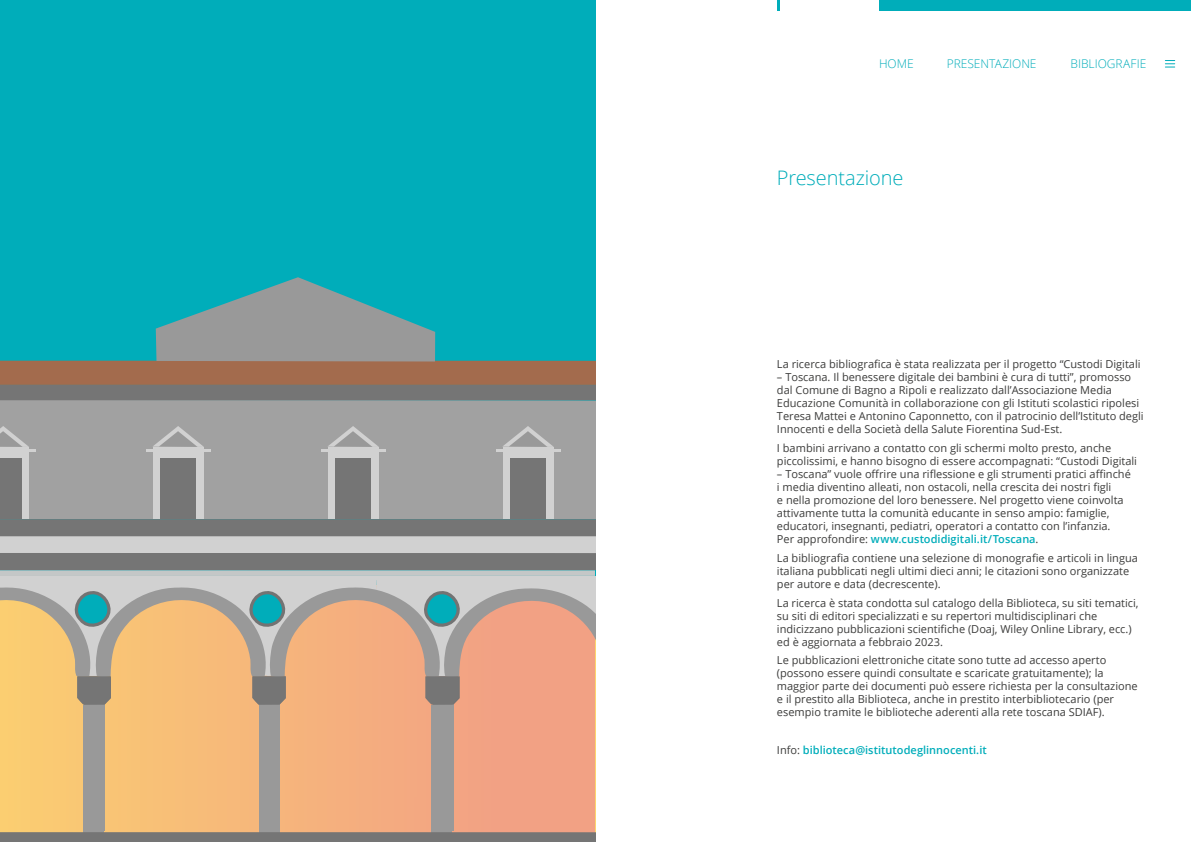
<style>
.page{position:relative;width:1191px;height:842px;background:#fff}
.page>*{position:absolute;margin:0;border:0;box-sizing:border-box;transform-origin:0 0}
.t1{font:300 20px "Open Sans";letter-spacing:-.005em;color:#00adba}
.t2{font:300 12px "Open Sans";letter-spacing:-.005em;color:#00adba}
.t3{font:11px/13px "Open Sans";color:#3c3c3b}
.t4{font:600 11px "Open Sans";color:#00adba}
.s1{font-weight:600;color:#00adba}
.s2{font-weight:400;color:#3c3c3b}
</style>
<div class="page">
<svg style="left:1165px;top:60px;width:9px;height:8px"></svg>
<div style="left:879px;top:0;width:312px;height:11px;background:#00adba"></div>
<svg style="left:777px;top:0;width:3px;height:11px"></svg>
<div style="left:0;top:0;width:595px;height:842px;background:#00adba"></div>
<div style="left:0;top:570px;width:595px;height:6px;background:#c4c7c7"></div>
<div style="left:0;top:400px;width:595px;height:119px;background:#a1a1a1"></div>
<img style="left:148px;top:704px;width:447px;height:128px">
<div style="left:0;top:704px;width:148px;height:128px;background:#fac973"></div>
<div style="left:84px;top:704px;width:21px;height:127px;background:#999"></div>
<div style="left:433px;top:704px;width:20px;height:127px;background:#999"></div>
<div style="left:83px;top:705px;width:21px;height:128px;background:#999"></div>
<div style="left:259px;top:705px;width:20px;height:128px;background:#999"></div>
<div style="left:431px;top:705px;width:21px;height:128px;background:#999"></div>
<div style="left:0;top:447px;width:28px;height:72px;background:#d1d1d1"></div>
<hr style="left:0;top:449px;width:36px;height:2px;background:#d1d1d1">
<div style="left:153px;top:447px;width:50px;height:72px;background:#d1d1d1"></div>
<hr style="left:146px;top:449px;width:65px;height:2px;background:#d1d1d1">
<div style="left:328px;top:447px;width:50px;height:72px;background:#d1d1d1"></div>
<hr style="left:321px;top:449px;width:64px;height:2px;background:#d1d1d1">
<svg style="left:0;top:519px;width:595px;height:51px;background:#929393"></svg>
<div style="left:503px;top:447px;width:50px;height:72px;background:#d1d1d1"></div>
<hr style="left:0;top:576px;width:595px;height:4px;background:#d1d1d1">
<hr style="left:496px;top:449px;width:64px;height:2px;background:#d1d1d1">
<svg style="left:0;top:580px;width:595px;height:124px;background:#d3b08f"></svg>
<svg style="left:0;top:832px;width:595px;height:10px;background:#777675"></svg>
<div style="left:0;top:459px;width:21px;height:60px;background:#757575"></div>
<div style="left:160px;top:459px;width:36px;height:60px;background:#757575"></div>
<div style="left:335px;top:459px;width:36px;height:60px;background:#757575"></div>
<div style="left:510px;top:459px;width:36px;height:60px;background:#757575"></div>
<svg style="left:0;top:277px;width:595px;height:123px"></svg>
<svg style="left:0;top:426px;width:29px;height:21px"></svg>
<svg style="left:152px;top:426px;width:52px;height:21px"></svg>
<svg style="left:502px;top:426px;width:52px;height:21px"></svg>
<svg style="left:327px;top:426px;width:52px;height:21px"></svg>
<p class="t2" style="left:879px;top:55px;width:36px">HOME</p>
<p class="t2" style="left:947px;top:55px;width:91px">PRESENTAZIONE</p>
<p class="t2" style="left:1070px;top:55px;width:77px">BIBLIOGRAFIE</p>
<h1 class="t1" style="left:777px;top:164px;width:128px">Presentazione</h1>
<p class="t3" style="left:777px;top:358px;width:365px">La ricerca bibliografica è stata realizzata per il progetto “Custodi Digitali</p>
<p class="t3" style="left:777px;top:371px;width:368px">– Toscana. Il benessere digitale dei bambini è cura di tutti”, promosso dal Comune di Bagno a Ripoli e realizzato dall’Associazione Media Educazione Comunità in collaborazione con gli Istituti scolastici ripolesi Teresa Mattei e Antonino Caponnetto, con il patrocinio dell’Istituto degli Innocenti e della Società della Salute Fiorentina Sud-Est.</p>
<p class="t3" style="left:777px;top:441px;width:361px">I bambini arrivano a contatto con gli schermi molto presto, anche piccolissimi, e hanno bisogno di essere accompagnati: “Custodi Digitali</p>
<p class="t3" style="left:777px;top:467px;width:355px">– Toscana” vuole offrire una riflessione e gli strumenti pratici affinché i media diventino alleati, non ostacoli, nella crescita dei nostri figli<br>e nella promozione del loro benessere. Nel progetto viene coinvolta attivamente tutta la comunità educante in senso ampio: famiglie, educatori, insegnanti, pediatri, operatori a contatto con l’infanzia.<br>Per approfondire: <span class="s1">www.custodidigitali.it/Toscana</span>.</p>
<p class="t3" style="left:777px;top:551px;width:362px">La bibliografia contiene una selezione di monografie e articoli in lingua italiana pubblicati negli ultimi dieci anni; le citazioni sono organizzate per autore e data (decrescente).</p>
<p class="t3" style="left:777px;top:596px;width:363px">La ricerca è stata condotta sul catalogo della Biblioteca, su siti tematici, su siti di editori specializzati e su repertori multidisciplinari che indicizzano pubblicazioni scientifiche (Doaj, Wiley Online Library, ecc.) ed è aggiornata a febbraio 2023.</p>
<p class="t3" style="left:777px;top:653px;width:362px">Le pubblicazioni elettroniche citate sono tutte ad accesso aperto (possono essere quindi consultate e scaricate gratuitamente); la maggior parte dei documenti può essere richiesta per la consultazione e il prestito alla Biblioteca, anche in prestito interbibliotecario (per esempio tramite le biblioteche aderenti alla rete toscana SDIAF).</p>
<p class="t4" style="left:777px;top:742px;width:211px"><span class="s2">Info:</span> biblioteca@istitutodeglinnocenti.it</p>
</div>
